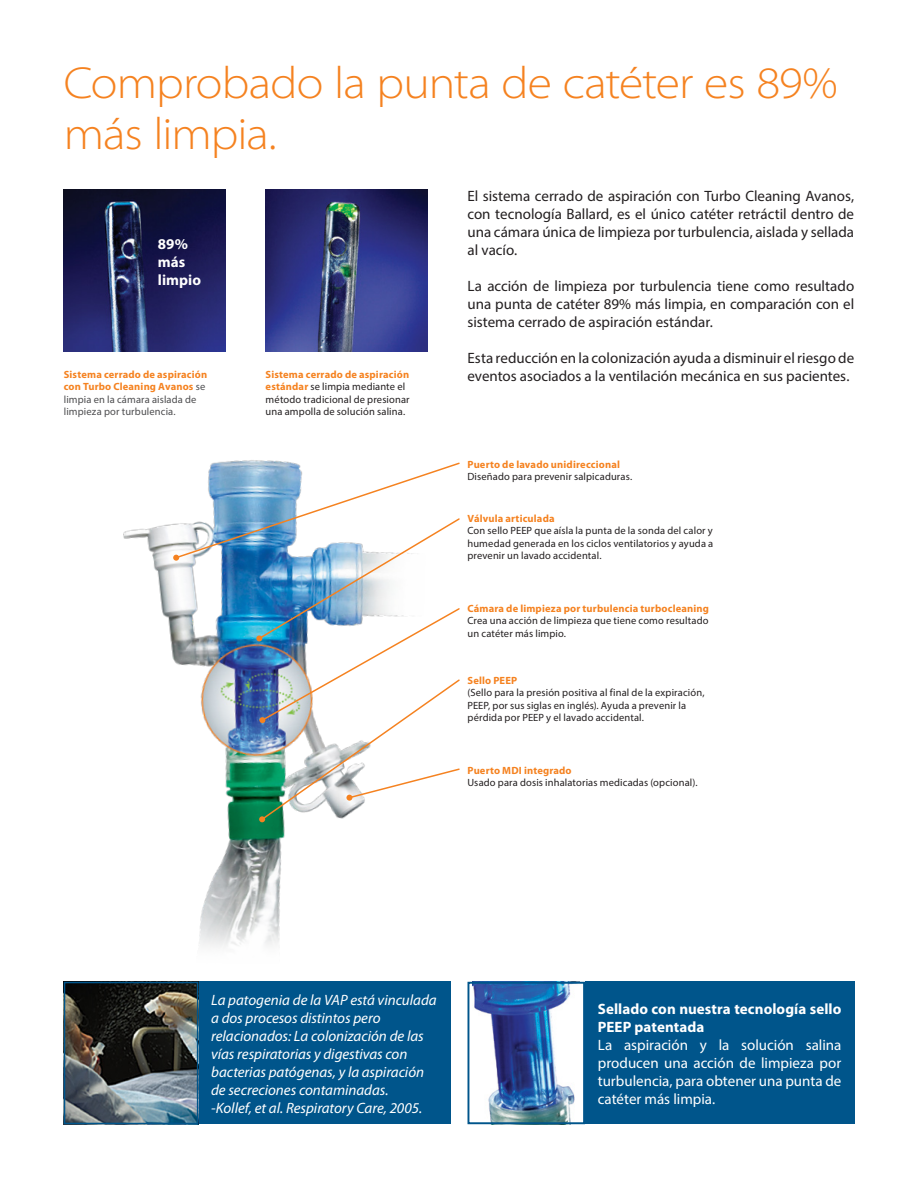
<style>
.page{position:relative;width:918px;height:1188px;background:#fff}
.page>*{position:absolute;margin:0;border:0;box-sizing:border-box;transform-origin:0 0}
.t1{font:300 semi-expanded 45px/51px "Myriad Pro";letter-spacing:-.02em;color:#f58220}
.t2{font:15px/18px "Myriad Pro";color:#231f20;text-align:justify}
.t3{font:italic 15px/18px "Myriad Pro";letter-spacing:-.005em;color:#fff}
.t4{font:15px/18px "Myriad Pro";color:#fff;text-align:justify}
.t5{font:700 15px/18px "Myriad Pro";letter-spacing:.005em;color:#fff}
.t6{font:10.5px/12.6px "Myriad Pro";letter-spacing:.01em;color:#231f20}
.t7{font:700 10.5px "Myriad Pro";letter-spacing:.015em;color:#f58220}
.t8{font:10.5px/12.6px "Myriad Pro";letter-spacing:.01em;color:#4d4d4f}
.s1{font-weight:700;color:#f58220}
</style>
<div class="page">
<div style="left:198px;top:982px;width:252px;height:142px;background:#00558b"></div>
<img style="left:123px;top:460px;width:162px;height:487px">
<img style="left:64px;top:190px;width:162px;height:162px">
<img style="left:266px;top:190px;width:162px;height:162px">
<div style="left:585px;top:982px;width:269px;height:142px;background:#00558b"></div>
<img style="left:473px;top:985px;width:102px;height:136px">
<div style="left:468px;top:982px;width:117px;height:142px;border:2px solid #00558b"></div>
<img style="left:173px;top:461px;width:287px;height:361px">
<img style="left:67px;top:985px;width:128px;height:136px">
<div style="left:64px;top:982px;width:134px;height:142px;border:2px solid #00558b"></div>
<h1 class="t1" style="left:64px;top:58px;width:775px">Comprobado la punta de catéter es 89% más limpia.</h1>
<h2 class="t5" style="left:158px;top:235px;width:45px">89% más limpio</h2>
<p class="t8" style="left:64px;top:368px;width:145px"><span class="s1">Sistema cerrado de aspiración con Turbo Cleaning Avanos</span> se limpia en la cámara aislada de limpieza por turbulencia.</p>
<p class="t6" style="left:266px;top:368px;width:146px"><span class="s1">Sistema cerrado de aspiración estándar</span> se limpia mediante el método tradicional de presionar una ampolla de solución salina.</p>
<h2 class="t2" style="left:468px;top:187px;width:388px">El sistema cerrado de aspiración con Turbo Cleaning Avanos, con tecnología Ballard, es el único catéter retráctil dentro de una cámara única de limpieza por turbulencia, aislada y sellada al vacío.</h2>
<h2 class="t2" style="left:468px;top:277px;width:388px">La acción de limpieza por turbulencia tiene como resultado una punta de catéter 89% más limpia, en comparación con el sistema cerrado de aspiración estándar.</h2>
<h2 class="t2" style="left:468px;top:349px;width:388px">Esta reducción en la colonización ayuda a disminuir el riesgo de eventos asociados a la ventilación mecánica en sus pacientes.</h2>
<p class="t7" style="left:468px;top:457px;width:154px">Puerto de lavado unidireccional</p>
<p class="t6" style="left:468px;top:470px;width:166px">Diseñado para prevenir salpicaduras.</p>
<p class="t7" style="left:468px;top:511px;width:89px">Válvula articulada</p>
<p class="t6" style="left:468px;top:524px;width:247px;text-align:justify">Con sello PEEP que aísla la punta de la sonda del calor y humedad generada en los ciclos ventilatorios y ayuda a prevenir un lavado accidental.</p>
<p class="t7" style="left:468px;top:601px;width:243px">Cámara de limpieza por turbulencia turbocleaning</p>
<p class="t6" style="left:468px;top:614px;width:243px">Crea una acción de limpieza que tiene como resultado un catéter más limpio.</p>
<p class="t7" style="left:468px;top:673px;width:51px">Sello PEEP</p>
<p class="t6" style="left:468px;top:686px;width:239px">(Sello para la presión positiva al final de la expiración,<br>PEEP, por sus siglas en inglés). Ayuda a prevenir la pérdida por PEEP y el lavado accidental.</p>
<p class="t7" style="left:468px;top:763px;width:106px">Puerto MDI integrado</p>
<p class="t6" style="left:468px;top:776px;width:232px">Usado para dosis inhalatorias medicadas (opcional).</p>
<p class="t3" style="left:211px;top:990px;width:227px">La patogenia de la VAP está vinculada a dos procesos distintos pero relacionados: La colonización de las vías respiratorias y digestivas con bacterias patógenas, y la aspiración de secreciones contaminadas.<br>-Kollef, et al. Respiratory Care, 2005.</p>
<h2 class="t5" style="left:598px;top:999px;width:245px">Sellado con nuestra tecnología sello<br>PEEP patentada</h2>
<h2 class="t4" style="left:598px;top:1035px;width:245px">La aspiración y la solución salina producen una acción de limpieza por turbulencia, para obtener una punta de catéter más limpia.</h2>
</div>
